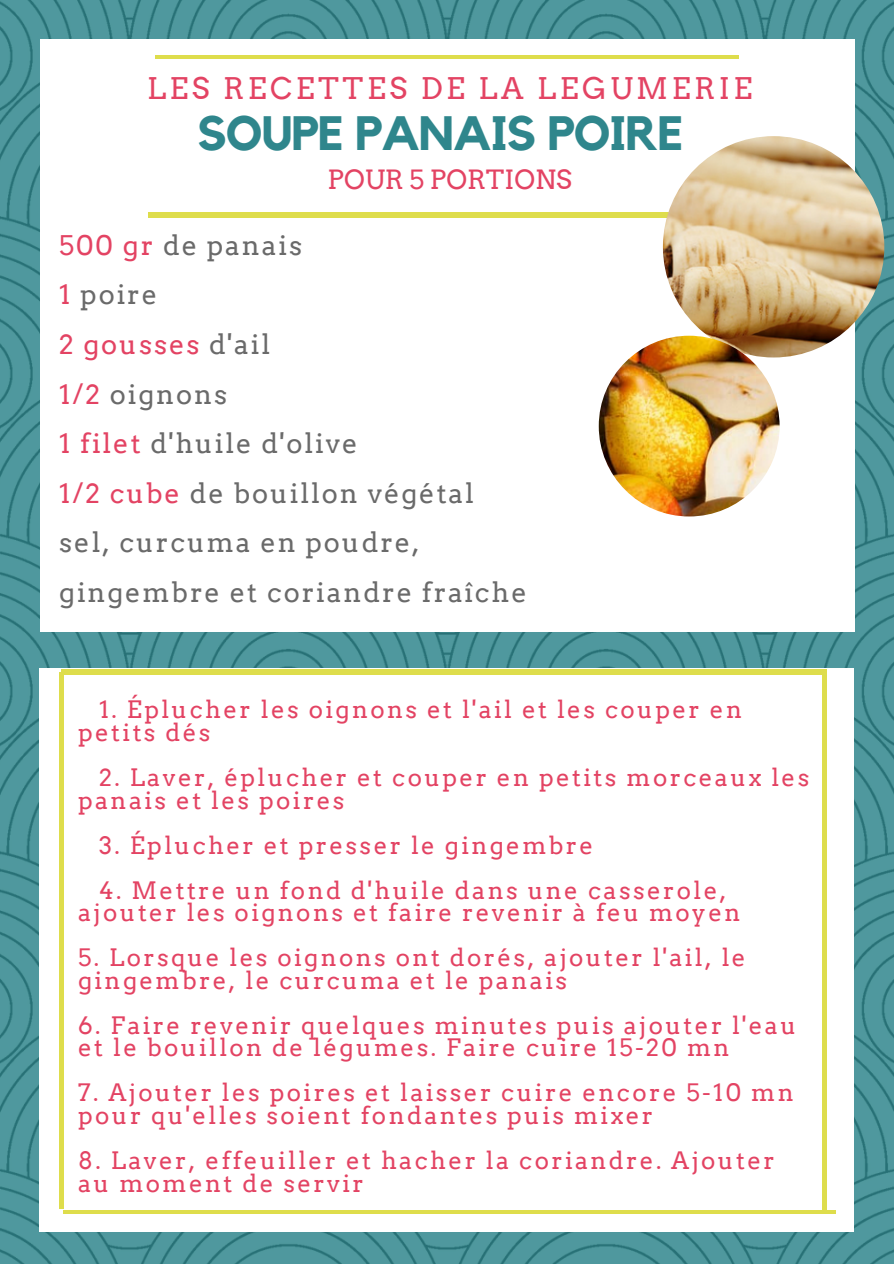
<style>
.page{position:relative;width:894px;height:1264px;background:#fff}
.page>*{position:absolute;margin:0;border:0;box-sizing:border-box;transform-origin:0 0}
.t1{font:700 48px "Kollektif";letter-spacing:-.02em;color:#2f868c}
.t2{font:29.85px "Arvo";letter-spacing:.12em;color:#e34363}
.t3{font:27px/49.5px "Arvo";letter-spacing:.07em;color:#6a6a6a}
.t4{font:26.55px "Arvo";color:#e34363}
.t5{font:24px/22.5px "Arvo";letter-spacing:.1em;color:#e34363}
.s1{color:#e34363}
</style>
<div class="page">
<img style="left:0;top:0;width:893px;height:1263px">
<div style="left:40px;top:39px;width:814px;height:592px;background:#fff"></div>
<div style="left:148px;top:212px;width:584px;height:5px;background:#dedd4c"></div>
<div style="left:39px;top:669px;width:814px;height:562px;background:#fff"></div>
<div style="left:62px;top:669px;width:764px;height:5px;background:#dedd4c"></div>
<div style="left:822px;top:675px;width:5px;height:534px;background:#dedd4c"></div>
<hr style="left:64px;top:1210px;width:771px;height:3px;background:#dedd4c">
<div style="left:59px;top:672px;width:5px;height:537px;background:#dedd4c"></div>
<hr style="left:155px;top:55px;width:583px;height:3px;background:#dedd4c">
<img style="left:662px;top:136px;width:222px;height:221px;border-radius:50%">
<img style="left:598px;top:336px;width:181px;height:180px;border-radius:50%">
<p class="t2" style="left:147px;top:70px;width:606px">LES RECETTES DE LA LEGUMERIE</p>
<h1 class="t1" style="left:197px;top:111px;width:487px">SOUPE PANAIS POIRE</h1>
<p class="t4" style="left:327px;top:164px;width:245px">POUR 5 PORTIONS</p>
<p class="t3" style="left:59px;top:220px;width:469px"><span class="s1">500 gr</span> de panais<br><span class="s1">1</span> poire<br><span class="s1">2 gousses</span> d'ail<br><span class="s1">1/2</span> oignons<br><span class="s1">1 filet</span> d'huile d'olive<br><span class="s1">1/2 cube</span> de bouillon végétal sel, curcuma en poudre, gingembre et coriandre fraîche</p>
<p class="t5" style="left:78px;top:698px;width:665px;text-indent:21px">1. Éplucher les oignons et l'ail et les couper en petits dés</p>
<p class="t5" style="left:78px;top:766px;width:732px;text-indent:21px">2. Laver, éplucher et couper en petits morceaux les panais et les poires</p>
<p class="t5" style="left:99px;top:833px;width:495px">3. Éplucher et presser le gingembre</p>
<p class="t5" style="left:78px;top:878px;width:663px;text-align:center">4. Mettre un fond d'huile dans une casserole, ajouter les oignons et faire revenir à feu moyen</p>
<p class="t5" style="left:78px;top:946px;width:669px">5. Lorsque les oignons ont dorés, ajouter l'ail, le gingembre, le curcuma et le panais</p>
<p class="t5" style="left:78px;top:1014px;width:719px">6. Faire revenir quelques minutes puis ajouter l'eau et le bouillon de légumes. Faire cuire 15-20 mn</p>
<p class="t5" style="left:78px;top:1081px;width:716px">7. Ajouter les poires et laisser cuire encore 5-10 mn pour qu'elles soient fondantes puis mixer</p>
<p class="t5" style="left:78px;top:1149px;width:698px">8. Laver, effeuiller et hacher la coriandre. Ajouter au moment de servir</p>
</div>
